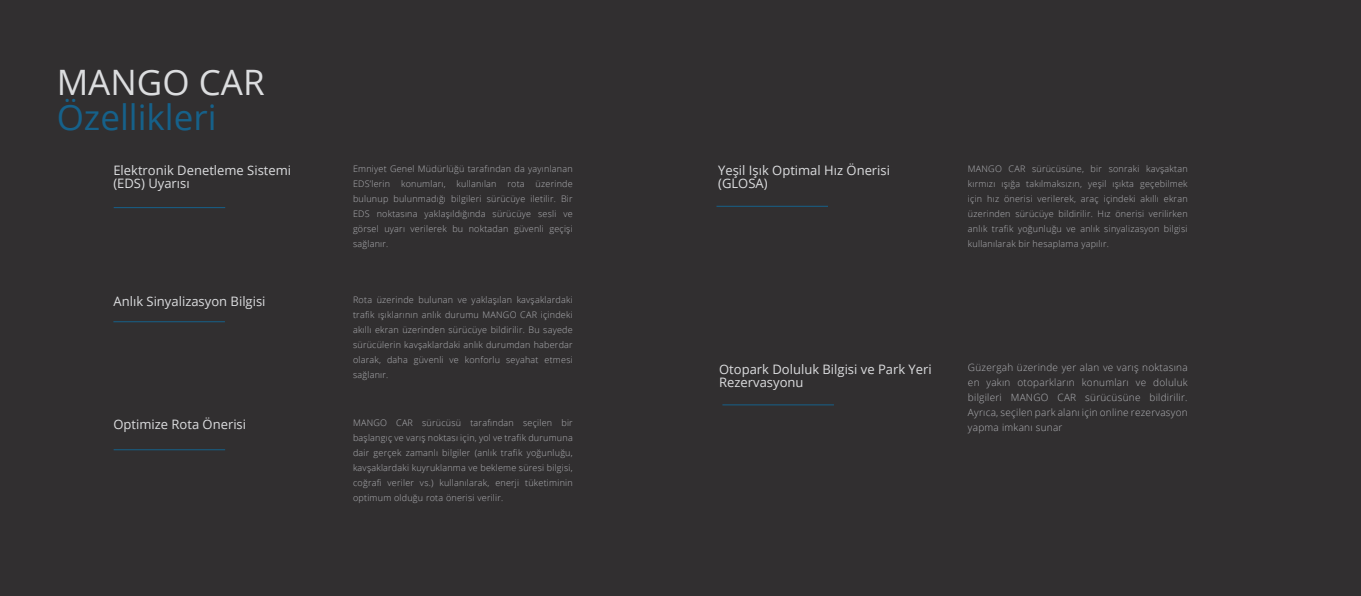
<style>
.page{position:relative;width:1361px;height:596px;background:#fff}
.page>*{position:absolute;margin:0;border:0;box-sizing:border-box;transform-origin:0 0}
.t1{font:35px "Open Sans";color:#16618a}
.t2{font:35px "Open Sans";color:#dcdddf}
.t3{font:13px/13px "Open Sans";color:#dcdddf}
.t4{font:300 10px/15px "Open Sans";letter-spacing:.025em;color:#b2b3b7;text-align:justify}
.t5{font:300 9px/15px "Open Sans";letter-spacing:.025em;color:#b2b3b7;text-align:justify}
</style>
<div class="page">
<div style="left:0;top:0;width:1361px;height:595px;background:#312f30"></div>
<hr style="left:113px;top:321px;width:112px;height:1px;background:#16618a">
<hr style="left:114px;top:449px;width:111px;height:1px;background:#16618a">
<hr style="left:114px;top:207px;width:111px;height:1px;background:#16618a">
<hr style="left:716px;top:206px;width:112px;height:1px;background:#16618a">
<hr style="left:722px;top:404px;width:112px;height:1px;background:#16618a">
<h1 class="t2" style="left:57px;top:58px;width:209px">MANGO CAR</h1>
<h1 class="t1" style="left:57px;top:93px;width:161px">Özellikleri</h1>
<h2 class="t3" style="left:113px;top:163px;width:179px">Elektronik Denetleme Sistemi (EDS) Uyarısı</h2>
<p class="t5" style="left:353px;top:160px;width:221px">Emniyet Genel Müdürlüğü tarafından da yayınlanan EDS’lerin konumları, kullanılan rota üzerinde bulunup bulunmadığı bilgileri sürücüye iletilir. Bir EDS noktasına yaklaşıldığında sürücüye sesli ve görsel uyarı verilerek bu noktadan güvenli geçişi sağlanır.</p>
<h2 class="t3" style="left:114px;top:294px;width:153px">Anlık Sinyalizasyon Bilgisi</h2>
<p class="t5" style="left:353px;top:291px;width:221px">Rota üzerinde bulunan ve yaklaşılan kavşaklardaki trafik ışıklarının anlık durumu MANGO CAR içindeki akıllı ekran üzerinden sürücüye bildirilir. Bu sayede sürücülerin kavşaklardaki anlık durumdan haberdar olarak, daha güvenli ve konforlu seyahat etmesi sağlanır.</p>
<h2 class="t3" style="left:113px;top:417px;width:134px">Optimize Rota Önerisi</h2>
<p class="t5" style="left:353px;top:414px;width:221px">MANGO CAR sürücüsü tarafından seçilen bir başlangıç ve varış noktası için, yol ve trafik durumuna dair gerçek zamanlı bilgiler (anlık trafik yoğunluğu, kavşaklardaki kuyruklanma ve bekleme süresi bilgisi, coğrafi veriler vs.) kullanılarak, enerji tüketiminin optimum olduğu rota önerisi verilir.</p>
<h2 class="t3" style="left:718px;top:163px;width:173px">Yeşil Işık Optimal Hız Önerisi (GLOSA)</h2>
<p class="t5" style="left:968px;top:160px;width:221px">MANGO CAR sürücüsüne, bir sonraki kavşaktan kırmızı ışığa takılmaksızın, yeşil ışıkta geçebilmek için hız önerisi verilerek, araç içindeki akıllı ekran üzerinden sürücüye bildirilir. Hız önerisi verilirken anlık trafik yoğunluğu ve anlık sinyalizasyon bilgisi kullanılarak bir hesaplama yapılır.</p>
<h2 class="t3" style="left:719px;top:362px;width:214px">Otopark Doluluk Bilgisi ve Park Yeri<br>Rezervasyonu</h2>
<p class="t4" style="left:968px;top:359px;width:221px">Güzergah üzerinde yer alan ve varış noktasına en yakın otoparkların konumları ve doluluk bilgileri MANGO CAR sürücüsüne bildirilir.<br>Ayrıca, seçilen park alanı için online rezervasyon yapma imkanı sunar</p>
</div>
